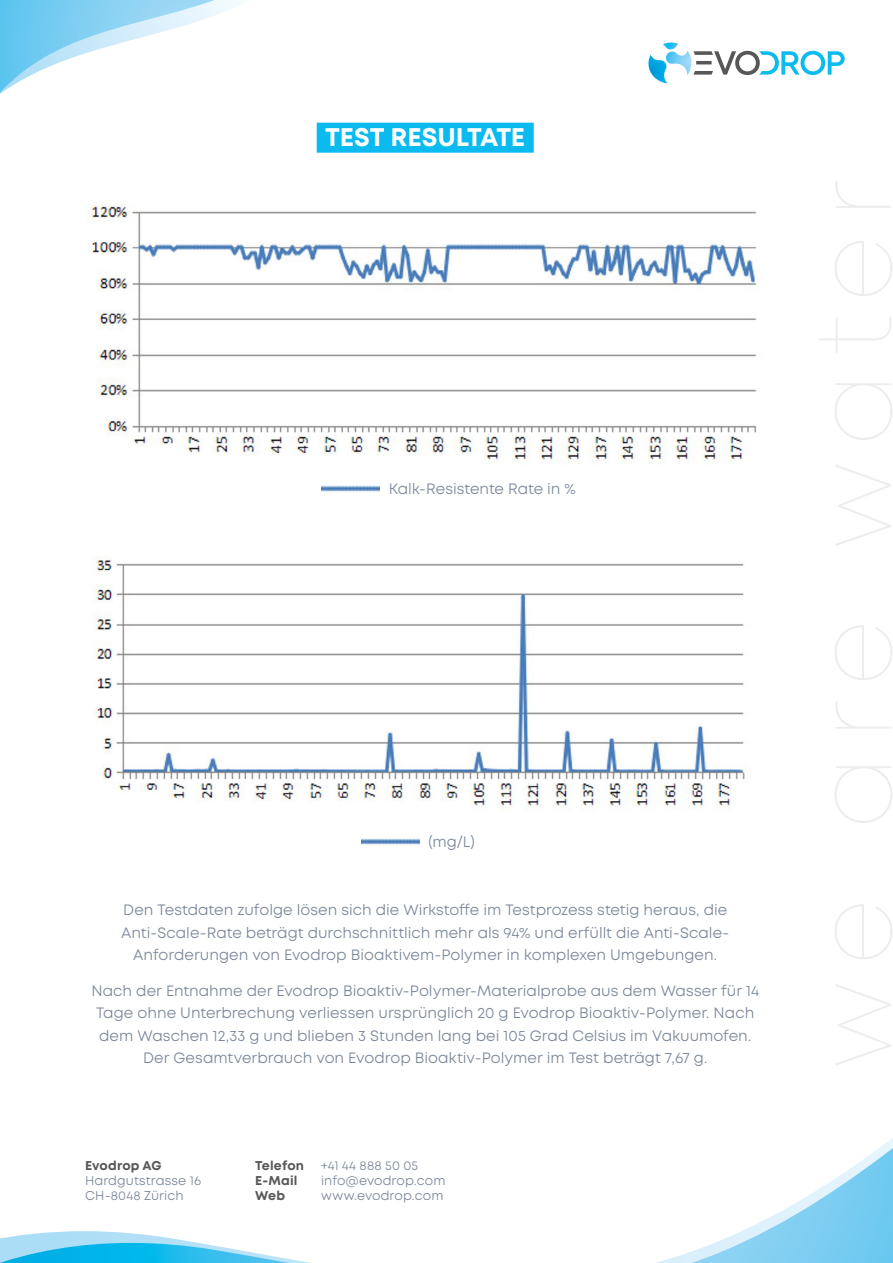
<style>
.page{position:relative;width:893px;height:1263px;background:#fff}
.page>*{position:absolute;margin:0;border:0;box-sizing:border-box;transform-origin:0 0}
.t1{font:700 25.5px "Mont";letter-spacing:-.01em;color:#fff}
.t2{font:15px/22.5px "Mont";color:#798698;text-align:center}
.t3{font:12.75px/15.3px "Mont";letter-spacing:.01em;color:#798698}
.t4{font:700 12.75px "Mont";letter-spacing:.015em;color:#575757}
</style>
<div class="page">
<svg style="left:0;top:1138px;width:893px;height:125px"></svg>
<svg style="left:0;top:0;width:240px;height:94px"></svg>
<svg style="left:693px;top:51px;width:152px;height:24px"></svg>
<img style="left:663px;top:43px;width:15px;height:6px">
<img style="left:666px;top:51px;width:25px;height:24px">
<img style="left:648px;top:55px;width:20px;height:28px">
<div style="left:317px;top:123px;width:217px;height:30px;background:#0bbbef"></div>
<img style="left:89px;top:204px;width:668px;height:260px">
<img style="left:95px;top:556px;width:650px;height:252px">
<img style="left:321px;top:485px;width:58px;height:7px">
<img style="left:361px;top:838px;width:58px;height:7px">
<h1 class="t1" style="left:325px;top:121px;width:202px">TEST RESULTATE</h1>
<p class="t2" style="left:389px;top:477px;width:189px">Kalk-Resistente Rate in %</p>
<p class="t2" style="left:429px;top:830px;width:48px">(mg/L)</p>
<p class="t2" style="left:121px;top:899px;width:610px">Den Testdaten zufolge lösen sich die Wirkstoffe im Testprozess stetig heraus, die<br>Anti-Scale-Rate beträgt durchschnittlich mehr als 94% und erfüllt die Anti-Scale-<br>Anforderungen von Evodrop Bioaktivem-Polymer in komplexen Umgebungen.</p>
<p class="t2" style="left:91px;top:979px;width:669px">Nach der Entnahme der Evodrop Bioaktiv-Polymer-Materialprobe aus dem Wasser für 14<br>Tage ohne Unterbrechung verliessen ursprünglich 20 g Evodrop Bioaktiv-Polymer. Nach dem Waschen 12,33 g und blieben 3 Stunden lang bei 105 Grad Celsius im Vakuumofen.<br>Der Gesamtverbrauch von Evodrop Bioaktiv-Polymer im Test beträgt 7,67 g.</p>
<p class="t4" style="left:85px;top:1157px;width:78px">Evodrop AG</p>
<p class="t3" style="left:85px;top:1173px;width:117px">Hardgutstrasse 16<br>CH-8048 Zürich</p>
<p class="t4" style="left:255px;top:1157px;width:50px">Telefon</p>
<p class="t3" style="left:321px;top:1158px;width:98px">+41 44 888 50 05</p>
<p class="t4" style="left:255px;top:1172px;width:44px">E-Mail</p>
<p class="t3" style="left:321px;top:1173px;width:126px">info@evodrop.com</p>
<p class="t4" style="left:255px;top:1187px;width:31px">Web</p>
<p class="t3" style="left:321px;top:1188px;width:124px">www.evodrop.com</p>
</div>
